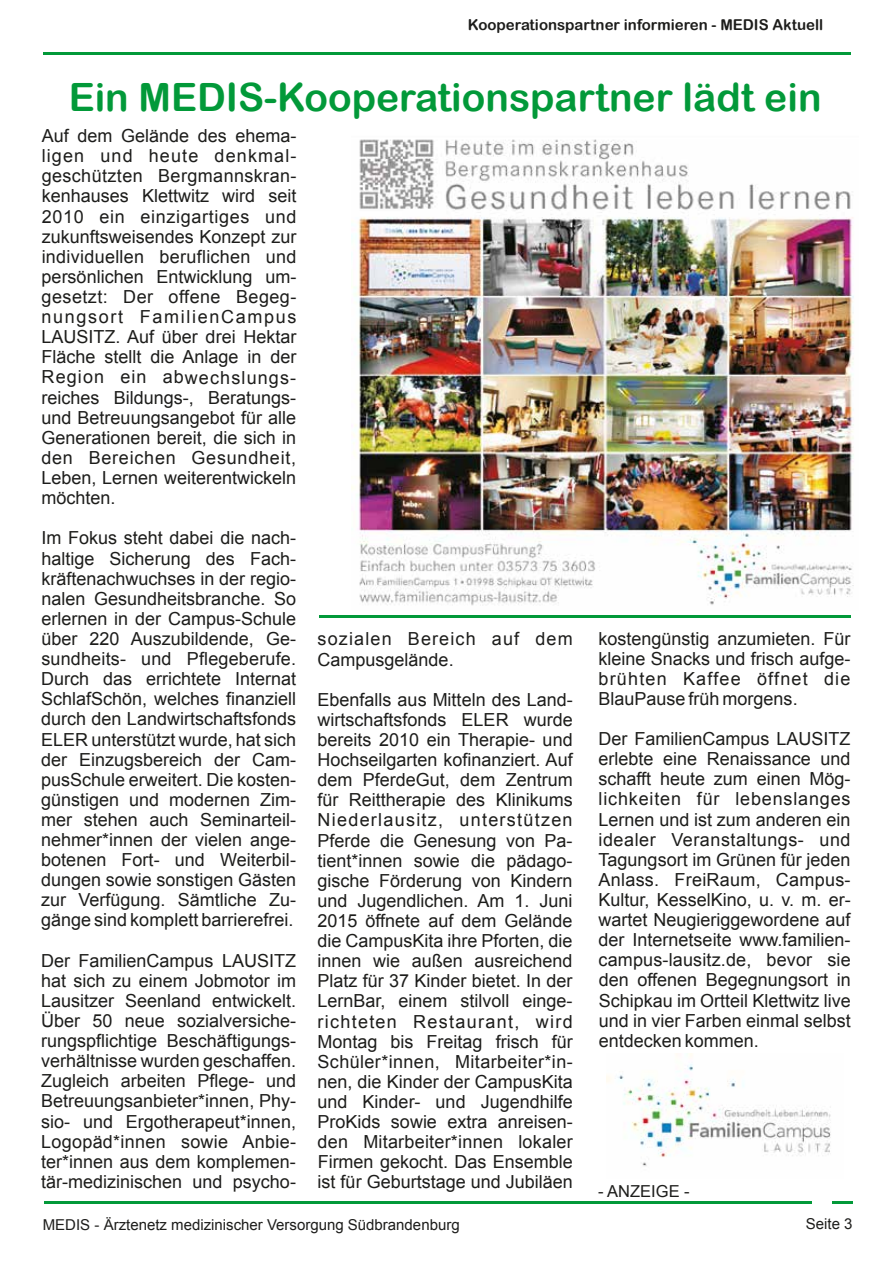
<style>
.page{position:relative;width:893px;height:1263px;background:#fff}
.page>*{position:absolute;margin:0;border:0;box-sizing:border-box;transform-origin:0 0}
.t1{font:39px "Arial Rounded MT Bold";color:#029939}
.t2{font:18px/20.1px "Arial";color:#1d1d1b;text-align:justify}
.t3{font:18px/20.1px "Arial";letter-spacing:.065em;color:#1d1d1b}
.t4{font:16.5px "Arial";color:#1d1d1b}
.t5{font:15px "Arial";color:#1d1d1b}
.t6{font:15px "Arial Rounded MT Bold";color:#1d1d1b}
</style>
<div class="page">
<hr style="left:832px;top:1201px;width:20px;height:2px;background:#029939">
<hr style="left:44px;top:1201px;width:768px;height:2px;background:#029939">
<hr style="left:43px;top:53px;width:807px;height:2px;background:#029939">
<img style="left:352px;top:139px;width:502px;height:467px">
<hr style="left:319px;top:615px;width:531px;height:2px;background:#029939">
<img style="left:606px;top:1053px;width:225px;height:113px">
<p class="t6" style="left:468px;top:16px;width:357px">Kooperationspartner informieren - MEDIS Aktuell</p>
<h1 class="t1" style="left:69px;top:74px;width:754px">Ein MEDIS-Kooperationspartner lädt ein</h1>
<p class="t2" style="left:41px;top:126px;width:257px">Auf dem Gelände des ehema&shy;ligen und heute denkmal&shy;geschützten Bergmannskran&shy;kenhauses Klettwitz wird seit 2010 ein einzigartiges und zukunftsweisendes Konzept zur individuellen beruflichen und persönlichen Entwicklung um&shy;gesetzt: Der offene Begeg&shy;nungsort FamilienCampus LAUSITZ. Auf über drei Hektar Fläche stellt die Anlage in der Region ein abwechslungs&shy;reiches Bildungs-, Beratungs&shy;und Betreuungsangebot für alle Generationen bereit, die sich in den Bereichen Gesundheit, Leben, Lernen weiterentwickeln möchten.</p>
<p class="t2" style="left:41px;top:528px;width:257px">Im Fokus steht dabei die nach&shy;haltige Sicherung des Fach&shy;kräftenachwuchses in der regio&shy;nalen Gesundheitsbranche. So erlernen in der Campus-Schule über 220 Auszubildende, Ge&shy;sundheits- und Pflegeberufe.<br>Durch das errichtete Internat SchlafSchön, welches finanziell durch den Landwirtschaftsfonds ELER unterstützt wurde, hat sich der Einzugsbereich der Cam&shy;pusSchule erweitert. Die kosten&shy;günstigen und modernen Zim&shy;mer stehen auch Seminarteil&shy;nehmer*innen der vielen ange&shy;botenen Fort- und Weiterbil&shy;dungen sowie sonstigen Gästen zur Verfügung. Sämtliche Zu&shy;gänge sind komplett barrierefrei.</p>
<p class="t2" style="left:41px;top:950px;width:256px">Der FamilienCampus LAUSITZ hat sich zu einem Jobmotor im Lausitzer Seenland entwickelt.<br>Über 50 neue sozialversiche&shy;rungspflichtige Beschäftigungs&shy;verhältnisse wurden geschaffen.<br>Zugleich arbeiten Pflege- und Betreuungsanbieter*innen, Phy&shy;sio- und Ergotherapeut*innen, Logopäd*innen sowie Anbie&shy;ter*innen aus dem komplemen&shy;tär-medizinischen und psycho-</p>
<p class="t3" style="left:318px;top:629px;width:257px">sozialen Bereich auf dem<br>Campusgelände.</p>
<p class="t2" style="left:317px;top:690px;width:257px">Ebenfalls aus Mitteln des Land&shy;wirtschaftsfonds ELER wurde bereits 2010 ein Therapie- und Hochseilgarten kofinanziert. Auf dem PferdeGut, dem Zentrum für Reittherapie des Klinikums Niederlausitz, unterstützen Pferde die Genesung von Pa&shy;tient*innen sowie die pädago&shy;gische Förderung von Kindern und Jugendlichen. Am 1. Juni 2015 öffnete auf dem Gelände die CampusKita ihre Pforten, die innen wie außen ausreichend Platz für 37 Kinder bietet. In der LernBar, einem stilvoll einge&shy;richteten Restaurant, wird Montag bis Freitag frisch für Schüler*innen, Mitarbeiter*in&shy;nen, die Kinder der CampusKita und Kinder- und Jugendhilfe ProKids sowie extra anreisen&shy;den Mitarbeiter*innen lokaler Firmen gekocht. Das Ensemble ist für Geburtstage und Jubiläen</p>
<p class="t2" style="left:598px;top:628px;width:254px">kostengünstig anzumieten. Für kleine Snacks und frisch aufge&shy;brühten Kaffee öffnet die BlauPause früh morgens.</p>
<p class="t2" style="left:598px;top:729px;width:254px">Der FamilienCampus LAUSITZ erlebte eine Renaissance und schafft heute zum einen Mög&shy;lichkeiten für lebenslanges Lernen und ist zum anderen ein idealer Veranstaltungs- und Tagungsort im Grünen für jeden Anlass. FreiRaum, Campus-Kultur, KesselKino, u. v. m. er&shy;wartet Neugieriggewordene auf der Internetseite www.familien&shy;campus-lausitz.de, bevor sie den offenen Begegnungsort in Schipkau im Ortteil Klettwitz live und in vier Farben einmal selbst entdecken kommen.</p>
<p class="t4" style="left:598px;top:1180px;width:93px">- ANZEIGE -</p>
<p class="t5" style="left:43px;top:1215px;width:418px">MEDIS - Ärztenetz medizinischer Versorgung Südbrandenburg</p>
<p class="t5" style="left:806px;top:1214px;width:48px">Seite 3</p>
</div>
